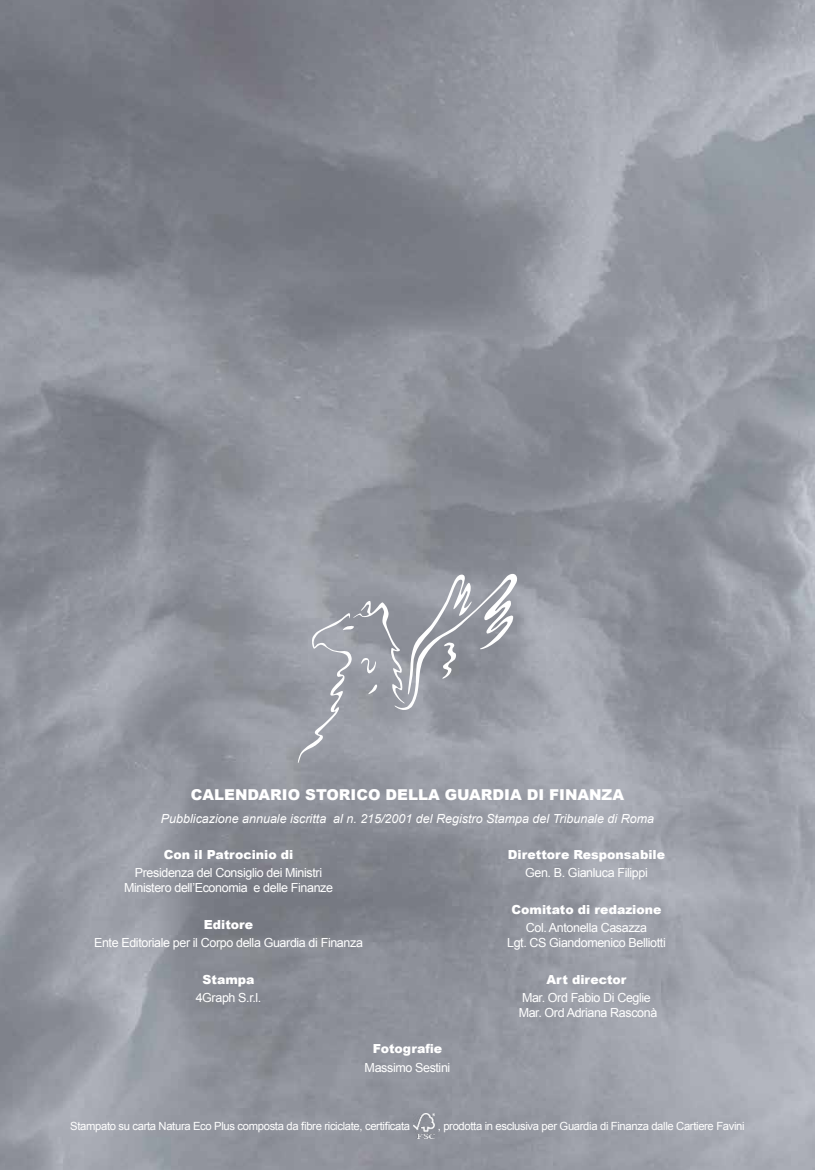
<style>
.page{position:relative;width:815px;height:1170px;background:#fff}
.page>*{position:absolute;margin:0;border:0;box-sizing:border-box;transform-origin:0 0}
.t1{font:900 15px "Arial";color:#fff}
.t2{font:12.5px/15px "Arial";letter-spacing:-.03em;color:#fff;text-align:center}
.t3{font:900 12.5px "Arial";color:#fff}
.t4{font:italic 12.5px "Arial";color:#fff}
.t5{font:11.25px "Arial";letter-spacing:-.03em;color:#fff}
</style>
<div class="page">
<img style="left:0;top:0;width:815px;height:1169px">
<svg style="left:297px;top:573px;width:220px;height:190px;background:#9ea1a9"></svg>
<img style="left:414px;top:1113px;width:21px;height:25px">
<p class="t1" style="left:191px;top:784px;width:435px">CALENDARIO STORICO DELLA GUARDIA DI FINANZA</p>
<p class="t4" style="left:161px;top:810px;width:495px">Pubblicazione annuale iscritta al n. 215/2001 del Registro Stampa del Tribunale di Roma</p>
<p class="t3" style="left:164px;top:845px;width:131px">Con il Patrocinio di</p>
<p class="t2" style="left:124px;top:865px;width:211px">Presidenza del Consiglio dei Ministri<br>Ministero dell’Economia e delle Finanze</p>
<p class="t3" style="left:204px;top:915px;width:51px">Editore</p>
<p class="t2" style="left:94px;top:935px;width:270px">Ente Editoriale per il Corpo della Guardia di Finanza</p>
<p class="t3" style="left:203px;top:969px;width:54px">Stampa</p>
<p class="t2" style="left:196px;top:990px;width:67px">4Graph S.r.l.</p>
<p class="t3" style="left:508px;top:845px;width:159px">Direttore Responsabile</p>
<p class="t2" style="left:525px;top:865px;width:124px">Gen. B. Gianluca Filippi</p>
<p class="t3" style="left:511px;top:900px;width:152px">Comitato di redazione</p>
<p class="t2" style="left:507px;top:920px;width:160px">Col. Antonella Casazza<br>Lgt. CS Giandomenico Belliotti</p>
<p class="t3" style="left:546px;top:969px;width:81px">Art director</p>
<p class="t2" style="left:519px;top:990px;width:140px;text-align:left">Mar. Ord Fabio Di Ceglie<br>Mar. Ord Adriana Rasconà</p>
<p class="t3" style="left:373px;top:1039px;width:71px">Fotografie</p>
<p class="t2" style="left:365px;top:1060px;width:87px">Massimo Sestini</p>
<p class="t5" style="left:70px;top:1118px;width:341px">Stampato su carta Natura Eco Plus composta da fibre riciclate, certificata</p>
<p class="t5" style="left:438px;top:1118px;width:308px">, prodotta in esclusiva per Guardia di Finanza dalle Cartiere Favini</p>
</div>
